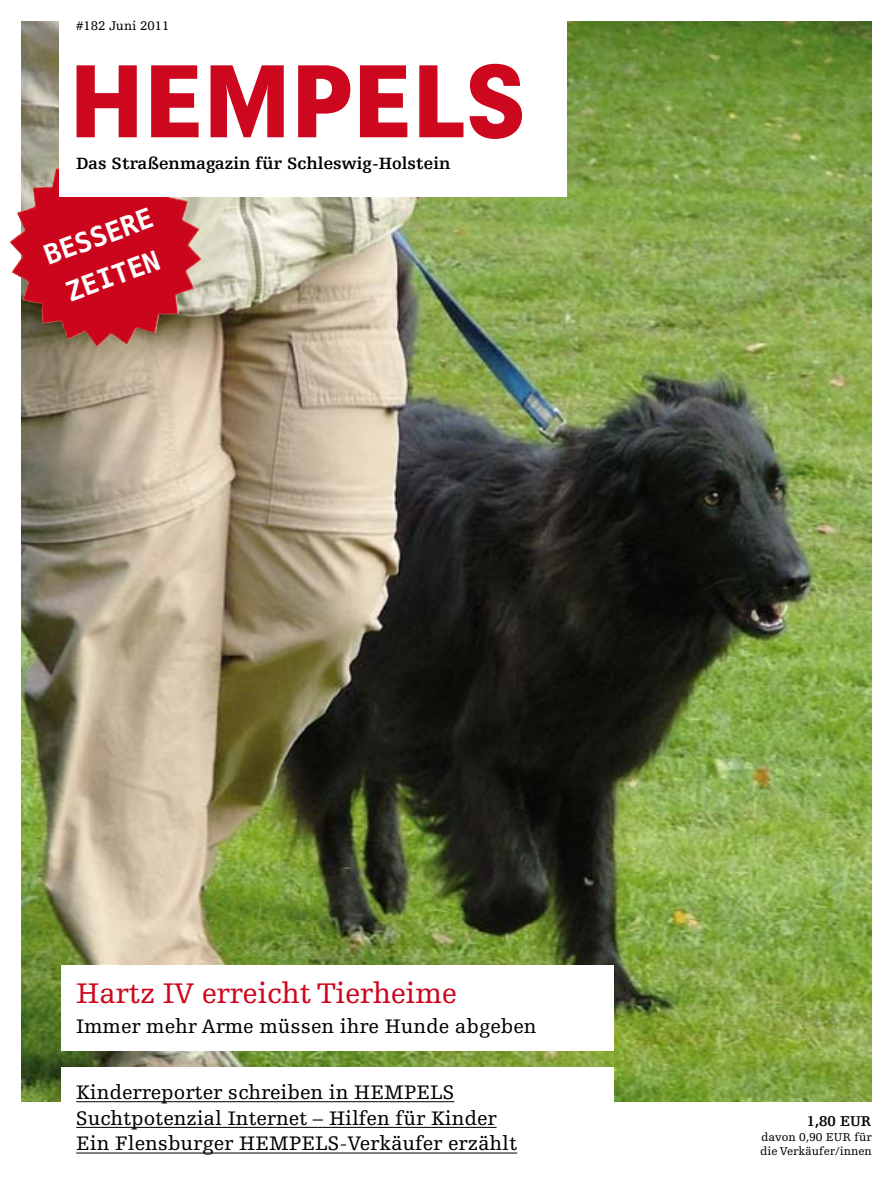
<style>
.page{position:relative;width:893px;height:1191px;background:#fff}
.page>*{position:absolute;margin:0;border:0;box-sizing:border-box;transform-origin:0 0}
.t1{font:30px "Hempels Egyptienne";letter-spacing:-.01em;color:#cd071e}
.t2{font:700 27px/42px "Bitstream Vera Sans Mono";color:#fff;text-align:center}
.t3{font:20.7px/25.7px "Hempels Egyptienne";color:#000}
.t4{font:700 17.25px "Hempels Egyptienne";color:#000}
.t5{font:700 15px "Hempels Egyptienne";color:#000}
.t6{font:13.2px "Hempels Egyptienne";color:#000}
.t7{font:12px/14.2px "Hempels Egyptienne";color:#000}
</style>
<div class="page">
<img style="left:21px;top:21px;width:851px;height:1080px">
<div style="left:61px;top:1067px;width:552px;height:72px;background:#fff"></div>
<div style="left:61px;top:965px;width:552px;height:85px;background:#fff"></div>
<hr style="left:76px;top:1101px;width:378px;height:1px;background:#000">
<hr style="left:76px;top:1127px;width:421px;height:1px;background:#000">
<hr style="left:76px;top:1152px;width:441px;height:1px;background:#000">
<img style="left:17px;top:156px;width:94px;height:80px">
<div style="left:60px;top:13px;width:507px;height:184px;background:#fff"></div>
<svg style="left:77px;top:64px;width:445px;height:75px"></svg>
<p class="t6" style="left:76px;top:19px;width:95px">#182 Juni 2011</p>
<p class="t4" style="left:76px;top:154px;width:376px">Das Straßenmagazin für Schleswig-Holstein</p>
<h2 class="t2" style="left:38px;top:236px;width:115px;rotate:-20deg">BESSERE<br>ZEITEN</h2>
<h1 class="t1" style="left:76px;top:976px;width:382px">Hartz IV erreicht Tierheime</h1>
<p class="t3" style="left:76px;top:1013px;width:462px">Immer mehr Arme müssen ihre Hunde abgeben</p>
<p class="t3" style="left:76px;top:1079px;width:442px">Kinderreporter schreiben in HEMPELS<br>Suchtpotenzial Internet – Hilfen für Kinder<br>Ein Flensburger HEMPELS-Verkäufer erzählt</p>
<p class="t5" style="left:807px;top:1113px;width:67px">1,80 EUR</p>
<p class="t7" style="left:760px;top:1129px;width:113px">davon 0,90 EUR für die Verkäufer/innen</p>
</div>
